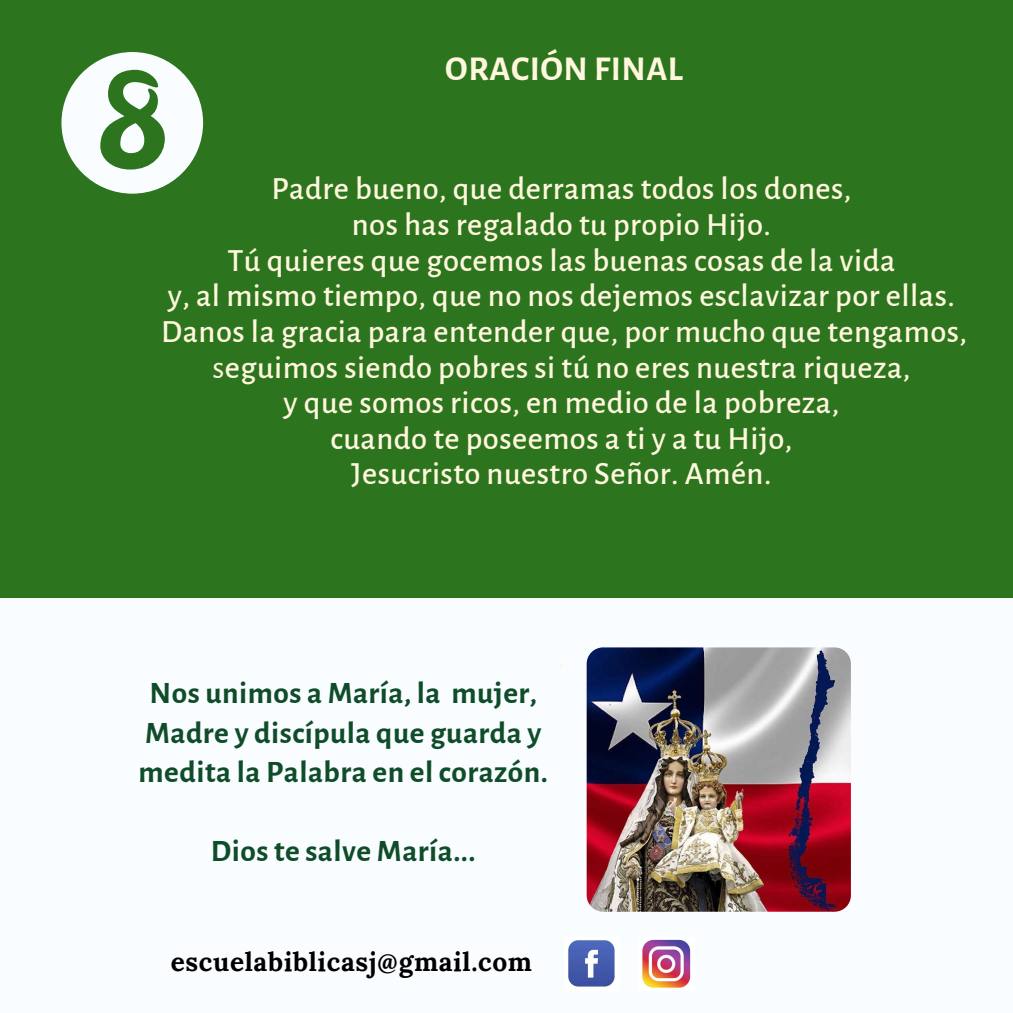
<style>
.page{position:relative;width:1013px;height:1013px;background:#fff}
.page>*{position:absolute;margin:0;border:0;box-sizing:border-box;transform-origin:0 0}
.t1{font:700 35px "Alegreya Sans";letter-spacing:.015em;color:#fff7dd}
.t2{font:500 33.75px "Alegreya Sans";color:#fff7dd}
.t3{font:500 32.5px/35.6px "Alegreya Sans";letter-spacing:.015em;color:#fff7dd;text-align:center}
.t4{font:700 31.25px/39.4px "Alegreya Sans";letter-spacing:.015em;color:#0f4d2a;text-align:center}
.t5{font:700 26.25px "Lora";letter-spacing:.025em;color:#000}
.s1{font-weight:400}
</style>
<div class="page">
<div style="left:0;top:0;width:1012px;height:1012px;background:#2c741e"></div>
<div style="left:0;top:598px;width:1012px;height:414px;background:#fafdff"></div>
<img style="left:642px;top:939px;width:49px;height:49px">
<img style="left:568px;top:940px;width:47px;height:47px">
<img style="left:586px;top:647px;width:264px;height:264px;border-radius:16px">
<svg style="left:61px;top:52px;width:142px;height:142px"></svg>
<p class="t1" style="left:445px;top:52px;width:239px">ORACIÓN FINAL</p>
<p class="t3" style="left:161px;top:172px;width:807px">Padre bueno, que derramas todos los dones,<br>nos has regalado tu propio Hijo.<br>Tú quieres que gocemos las buenas cosas de la vida<br>y, al mismo tiempo, que no nos dejemos esclavizar por ellas.<br>Danos la gracia para entender que, por mucho que tengamos, <span class="s1">s</span>eguimos siendo pobres si tú no eres nuestra riqueza,<br>y que somos ricos, en medio de la pobreza,<br>cuando te poseemos a ti y a tu Hijo,<br>Jesucristo nuestro Señor. Amén.</p>
<p class="t4" style="left:139px;top:674px;width:411px">Nos unimos a María, la mujer,<br>Madre y discípula que guarda y medita la Palabra en el corazón.</p>
<p class="t2" style="left:557px;top:640px;width:9px">.</p>
<p class="t4" style="left:211px;top:831px;width:266px">Dios te salve María...</p>
<p class="t5" style="left:171px;top:944px;width:363px">escuelabiblicasj@gmail.com</p>
</div>
